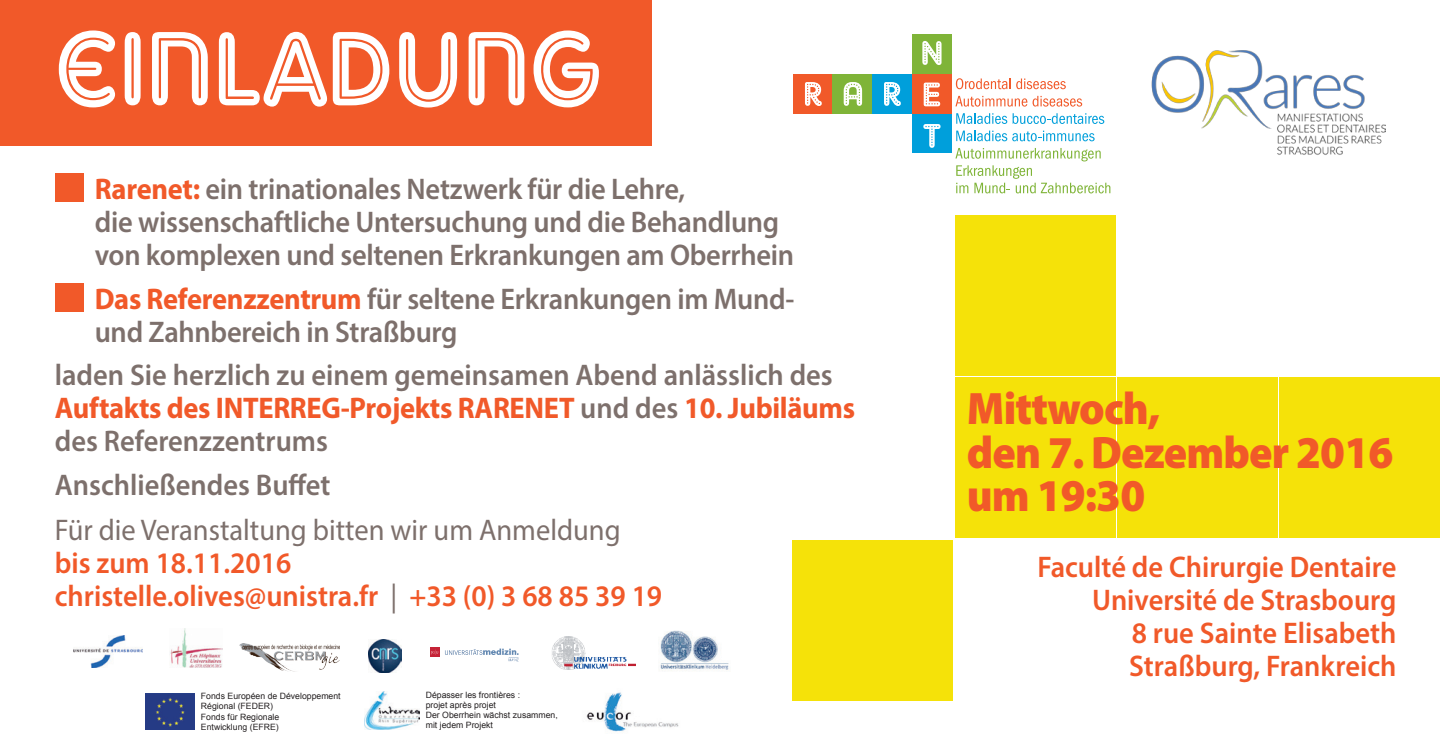
<style>
.page{position:relative;width:1440px;height:750px;background:#fff}
.page>*{position:absolute;margin:0;border:0;box-sizing:border-box;transform-origin:0 0}
.t1{font:103.05px "Adam Gorry Inline";color:#fff;scale:.95 1}
.t2{font:900 45.75px/43.5px "Myriad Pro";letter-spacing:-.02em;color:#f15929;scale:.95 1}
.t3{font:600 30px/33px "Myriad Pro";letter-spacing:-.01em;color:#7d706c;scale:.95 1}
.t4{font:600 30px/33px "Myriad Pro";color:#f15929;scale:.95 1}
.t5{font:30px "Myriad Pro";color:#7d706c;scale:.95 1}
.t6{font:8.7px/10.2px "Arial";color:#231f20}
.s1{font-weight:700;color:#f15929}
.s2{font-weight:400;color:#7d706c}
</style>
<div class="page">
<div style="left:0;top:0;width:652px;height:146px;background:#f15929"></div>
<div style="left:1280px;top:378px;width:160px;height:160px;background:#f5e209"></div>
<div style="left:1117px;top:378px;width:161px;height:160px;background:#f5e209"></div>
<div style="left:955px;top:215px;width:160px;height:161px;background:#f5e209"></div>
<div style="left:955px;top:378px;width:160px;height:160px;background:#f5e209"></div>
<div style="left:793px;top:540px;width:160px;height:160px;background:#f5e209"></div>
<svg style="left:956px;top:78px;width:110px;height:11px"></svg>
<svg style="left:955px;top:96px;width:72px;height:11px"></svg>
<svg style="left:1033px;top:96px;width:49px;height:11px"></svg>
<svg style="left:956px;top:113px;width:51px;height:11px"></svg>
<svg style="left:1013px;top:113px;width:91px;height:11px"></svg>
<svg style="left:956px;top:131px;width:139px;height:10px"></svg>
<svg style="left:955px;top:148px;width:155px;height:45px"></svg>
<div style="left:793px;top:74px;width:39px;height:39px;background:#f15929"></div>
<div style="left:832px;top:74px;width:40px;height:39px;background:#7fb438"></div>
<div style="left:912px;top:34px;width:40px;height:40px;background:#7fb438"></div>
<div style="left:912px;top:113px;width:40px;height:40px;background:#009fdb"></div>
<div style="left:872px;top:74px;width:40px;height:39px;background:#009fdb"></div>
<div style="left:912px;top:74px;width:40px;height:39px;background:#f15929"></div>
<svg style="left:805px;top:82px;width:17px;height:24px"></svg>
<svg style="left:844px;top:82px;width:18px;height:24px"></svg>
<svg style="left:884px;top:82px;width:17px;height:24px"></svg>
<svg style="left:922px;top:41px;width:20px;height:24px"></svg>
<svg style="left:924px;top:83px;width:16px;height:23px"></svg>
<svg style="left:923px;top:124px;width:18px;height:24px"></svg>
<img style="left:1151px;top:50px;width:235px;height:105px">
<img style="left:239px;top:644px;width:100px;height:28px">
<img style="left:660px;top:630px;width:69px;height:41px">
<img style="left:552px;top:636px;width:84px;height:34px">
<svg style="left:445px;top:649px;width:74px;height:12px"></svg>
<div style="left:430px;top:648px;width:9px;height:9px;background:#c52337"></div>
<svg style="left:431px;top:649px;width:7px;height:6px"></svg>
<img style="left:368px;top:639px;width:34px;height:34px">
<img style="left:170px;top:628px;width:52px;height:40px">
<img style="left:73px;top:635px;width:69px;height:32px">
<img style="left:145px;top:693px;width:50px;height:37px">
<img style="left:364px;top:691px;width:55px;height:39px">
<img style="left:586px;top:692px;width:93px;height:40px">
<div style="left:55px;top:173px;width:29px;height:29px;background:#f15929"></div>
<div style="left:55px;top:283px;width:29px;height:29px;background:#f15929"></div>
<h1 class="t1" style="left:55px;top:9px;width:579px">EINLADUNG</h1>
<p class="t3" style="left:95px;top:172px;width:738px"><span class="s1">Rarenet:</span> ein trinationales Netzwerk für die Lehre,<br>die wissenschaftliche Untersuchung und die Behandlung von komplexen und seltenen Erkrankungen am Oberrhein</p>
<p class="t3" style="left:95px;top:281px;width:738px"><span class="s1">Das Referenzzentrum</span> für seltene Erkrankungen im Mund&shy;und Zahnbereich in Straßburg</p>
<p class="t3" style="left:55px;top:358px;width:844px">laden Sie herzlich zu einem gemeinsamen Abend anlässlich des<br><span class="s1">Auftakts des INTERREG-Projekts RARENET</span> und des <span class="s1">10. Jubiläums </span>des Referenzzentrums</p>
<p class="t3" style="left:55px;top:467px;width:292px">Anschließendes Buffet</p>
<p class="t5" style="left:55px;top:511px;width:597px">Für die Veranstaltung bitten wir um Anmeldung</p>
<p class="t4" style="left:55px;top:545px;width:641px">bis zum 18.11.2016<br>christelle.olives@unistra.fr <span class="s2">|</span> +33 (0) 3 68 85 39 19</p>
<p class="t6" style="left:201px;top:691px;width:141px">Fonds Européen de Développement<br>Régional (FEDER)<br>Fonds für Regionale<br>Entwicklung (EFRE)</p>
<p class="t6" style="left:426px;top:689px;width:133px">Dépasser les frontières :<br>projet après projet<br>Der Oberrhein wächst zusammen, mit jedem Projekt</p>
<h2 class="t2" style="left:967px;top:387px;width:450px">Mittwoch,<br>den 7. Dezember 2016 um 19:30</h2>
<p class="t4" style="left:1037px;top:550px;width:379px;text-align:right">Faculté de Chirurgie Dentaire<br>Université de Strasbourg<br>8 rue Sainte Elisabeth<br>Straßburg, Frankreich</p>
</div>
